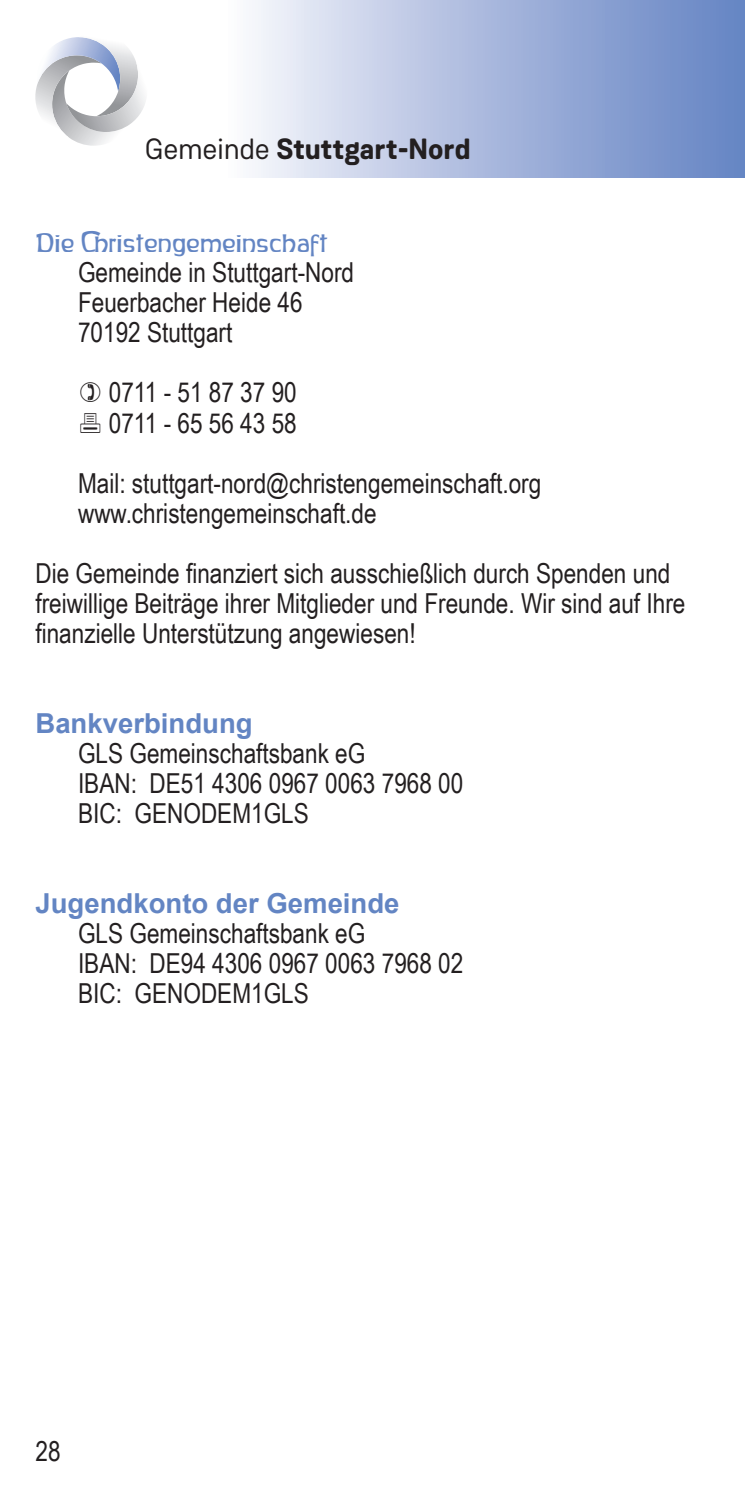
<style>
.page{position:relative;width:745px;height:1489px;background:#fff}
.page>*{position:absolute;margin:0;border:0;box-sizing:border-box;transform-origin:0 0}
.t1{font:700 29.25px "Weissenhof Grotesk";color:#231f20}
.t2{font:27.5px/30px "Arial Narrow";color:#231f20}
.t3{font:700 27.5px "Arial";color:#6385c3}
.t4{font:27.5px "CG2210";color:#6385c3}
.s1{font-weight:400}
</style>
<div class="page">
<svg style="left:255px;top:0;width:489px;height:177px;background:#a8b8dd"></svg>
<svg style="left:35px;top:37px;width:110px;height:109px"></svg>
<img style="left:66px;top:103px;width:64px;height:29px">
<img style="left:96px;top:62px;width:42px;height:54px">
<p class="t1" style="left:145px;top:131px;width:327px"><span class="s1">Gemeinde</span> Stuttgart-Nord</p>
<p class="t4" style="left:35px;top:227px;width:293px">Die ðristengemeinschaft</p>
<p class="t2" style="left:78px;top:257px;width:277px">Gemeinde in Stuttgart-Nord<br>Feuerbacher Heide 46<br>70192 Stuttgart</p>
<p class="t2" style="left:109px;top:377px;width:189px">0711 - 51 87 37 90<br>0711 - 65 56 43 58</p>
<p class="t2" style="left:78px;top:467px;width:464px">Mail: stuttgart-nord@christengemeinschaft.org www.christengemeinschaft.de</p>
<p class="t2" style="left:35px;top:557px;width:651px">Die Gemeinde finanziert sich ausschießlich durch Spenden und freiwillige Beiträge ihrer Mitglieder und Freunde. Wir sind auf Ihre finanzielle Unterstützung angewiesen!</p>
<p class="t3" style="left:35px;top:703px;width:218px">Bankverbindung</p>
<p class="t2" style="left:78px;top:737px;width:386px">GLS Gemeinschaftsbank eG<br>IBAN: DE51 4306 0967 0063 7968 00<br>BIC: GENODEM1GLS</p>
<p class="t3" style="left:35px;top:883px;width:365px">Jugendkonto der Gemeinde</p>
<p class="t2" style="left:78px;top:917px;width:386px">GLS Gemeinschaftsbank eG<br>IBAN: DE94 4306 0967 0063 7968 02<br>BIC: GENODEM1GLS</p>
<p class="t2" style="left:35px;top:1434px;width:27px">28</p>
</div>
